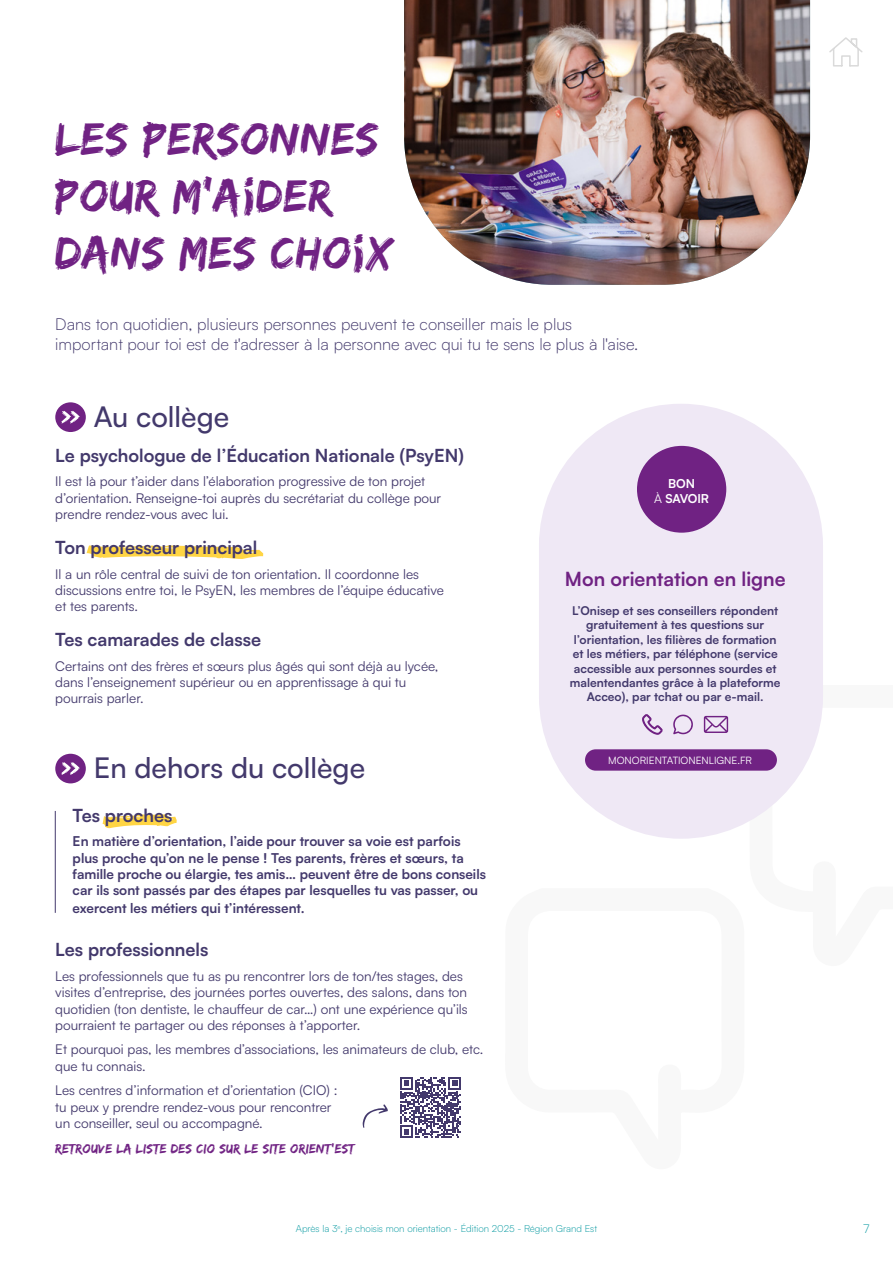
<style>
.page{position:relative;width:893px;height:1263px;background:#fff}
.page>*{position:absolute;margin:0;border:0;box-sizing:border-box;transform-origin:0 0}
.t1{font:47.25px/56.7px "Edo SZ";letter-spacing:.02em;color:#702283}
.t2{font:500 28.5px "Satoshi";color:#43396c}
.t3{font:700 19.5px "Satoshi";color:#702283}
.t4{font:700 18px "Satoshi";color:#43396c}
.t5{font:300 16.5px/19.2px "Satoshi";color:#43396c}
.t6{font:13.5px/16.2px "Satoshi";color:#43396c}
.t7{font:700 13.5px/16.2px "Satoshi";color:#43396c}
.t8{font:13.5px "Edo SZ";letter-spacing:.02em;color:#702283}
.t9{font:700 12.3px/14.7px "Satoshi";color:#fff;text-align:center}
.t10{font:700 12px/14.4px "Satoshi";color:#43396c;text-align:center}
.t11{font:300 12px "Satoshi";color:#00979f}
.t12{font:10.2px "Satoshi";color:#fff}
.t13{font:300 9.75px "Satoshi";color:#00979f}
.s1{font-weight:400}
</style>
<div class="page">
<svg style="left:103px;top:814px;width:74px;height:14px"></svg>
<svg style="left:87px;top:545px;width:176px;height:14px"></svg>
<div style="left:55px;top:402px;width:31px;height:30px;background:#702283;border-radius:50%"></div>
<svg style="left:61px;top:411px;width:19px;height:12px"></svg>
<div style="left:55px;top:754px;width:31px;height:29px;background:#702283;border-radius:50%"></div>
<svg style="left:61px;top:762px;width:19px;height:13px"></svg>
<img style="left:404px;top:0;width:406px;height:285px">
<svg style="left:400px;top:1077px;width:61px;height:61px"></svg>
<svg style="left:363px;top:1104px;width:25px;height:24px"></svg>
<div style="left:539px;top:404px;width:284px;height:435px;background:#efe8f5;border-radius:142px"></div>
<div style="left:637px;top:446px;width:89px;height:87px;background:#702283;border-radius:50%"></div>
<div style="left:585px;top:749px;width:192px;height:22px;background:#702283;border-radius:11px"></div>
<hr style="left:55px;top:811px;width:1px;height:102px;background:#43396c">
<svg style="left:704px;top:716px;width:24px;height:17px"></svg>
<svg style="left:673px;top:715px;width:20px;height:19px"></svg>
<svg style="left:642px;top:714px;width:21px;height:21px"></svg>
<svg style="left:829px;top:37px;width:34px;height:30px"></svg>
<h1 class="t1" style="left:55px;top:109px;width:339px">LES PERSONNES<br>POUR M’A¡DER<br>DANS MES CHO¡X</h1>
<p class="t5" style="left:55px;top:314px;width:585px">Dans ton quotidien, plusieurs personnes peuvent te conseiller mais le plus important pour toi est de t'adresser à la personne avec qui tu te sens le plus à l'aise.</p>
<h2 class="t2" style="left:94px;top:397px;width:137px">Au collège</h2>
<h3 class="t4" style="left:55px;top:442px;width:410px">Le psychologue de l’Éducation Nationale (PsyEN)</h3>
<p class="t6" style="left:55px;top:473px;width:387px">Il est là pour t’aider dans l’élaboration progressive de ton projet d’orientation. Renseigne-toi auprès du secrétariat du collège pour prendre rendez-vous avec lui.</p>
<h3 class="t4" style="left:55px;top:534px;width:204px">Ton professeur principal</h3>
<p class="t6" style="left:55px;top:565px;width:390px">Il a un rôle central de suivi de ton orientation. Il coordonne les discussions entre toi, le PsyEN, les membres de l’équipe éducative et tes parents.</p>
<h3 class="t4" style="left:55px;top:626px;width:207px">Tes camarades de classe</h3>
<p class="t6" style="left:55px;top:657px;width:385px">Certains ont des frères et sœurs plus âgés qui sont déjà au lycée, dans l’enseignement supérieur ou en apprentissage à qui tu pourrais parler.</p>
<h2 class="t2" style="left:94px;top:748px;width:273px">En dehors du collège</h2>
<h3 class="t4" style="left:73px;top:802px;width:101px">Tes proches</h3>
<p class="t7" style="left:73px;top:832px;width:415px">En matière d’orientation, l’aide pour trouver sa voie est parfois plus proche qu’on ne le pense ! Tes parents, frères et sœurs, ta famille proche ou élargie, tes amis… peuvent être de bons conseils car ils sont passés par des étapes par lesquelles tu vas passer, ou</p>
<p class="t7" style="left:73px;top:899px;width:234px">exercent les métiers qui t’intéressent.</p>
<h3 class="t4" style="left:55px;top:937px;width:155px">Les professionnels</h3>
<p class="t6" style="left:55px;top:968px;width:414px">Les professionnels que tu as pu rencontrer lors de ton/tes stages, des visites d’entreprise, des journées portes ouvertes, des salons, dans ton quotidien (ton dentiste, le chauffeur de car…) ont une expérience qu’ils pourraient te partager ou des réponses à t’apporter.</p>
<p class="t6" style="left:55px;top:1041px;width:430px">Et pourquoi pas, les membres d’associations, les animateurs de club, etc. que tu connais.</p>
<p class="t6" style="left:55px;top:1082px;width:284px">Les centres d’information et d’orientation (CIO) : tu peux y prendre rendez-vous pour rencontrer un conseiller, seul ou accompagné.</p>
<p class="t8" style="left:55px;top:1140px;width:301px">RETROUVE LA LISTE DES CIO SUR LE SITE ORIENT’EST</p>
<p class="t9" style="left:654px;top:475px;width:57px">BON<br><span class="s1">À</span> SAVOIR</p>
<h3 class="t3" style="left:565px;top:565px;width:222px">Mon orientation en ligne</h3>
<p class="t10" style="left:570px;top:603px;width:212px">L’Onisep et ses conseillers répondent gratuitement à tes questions sur l’orientation, les filières de formation et les métiers, par téléphone (service accessible aux personnes sourdes et malentendantes grâce à la plateforme Acceo), par tchat ou par e-mail.</p>
<p class="t12" style="left:608px;top:754px;width:145px">MONORIENTATIONENLIGNE.FR</p>
<p class="t13" style="left:296px;top:1222px;width:303px">Après la 3<sup>e</sup>, je choisis mon orientation - Édition 2025 - Région Grand Est</p>
<p class="t11" style="left:863px;top:1221px;width:7px">7</p>
</div>
